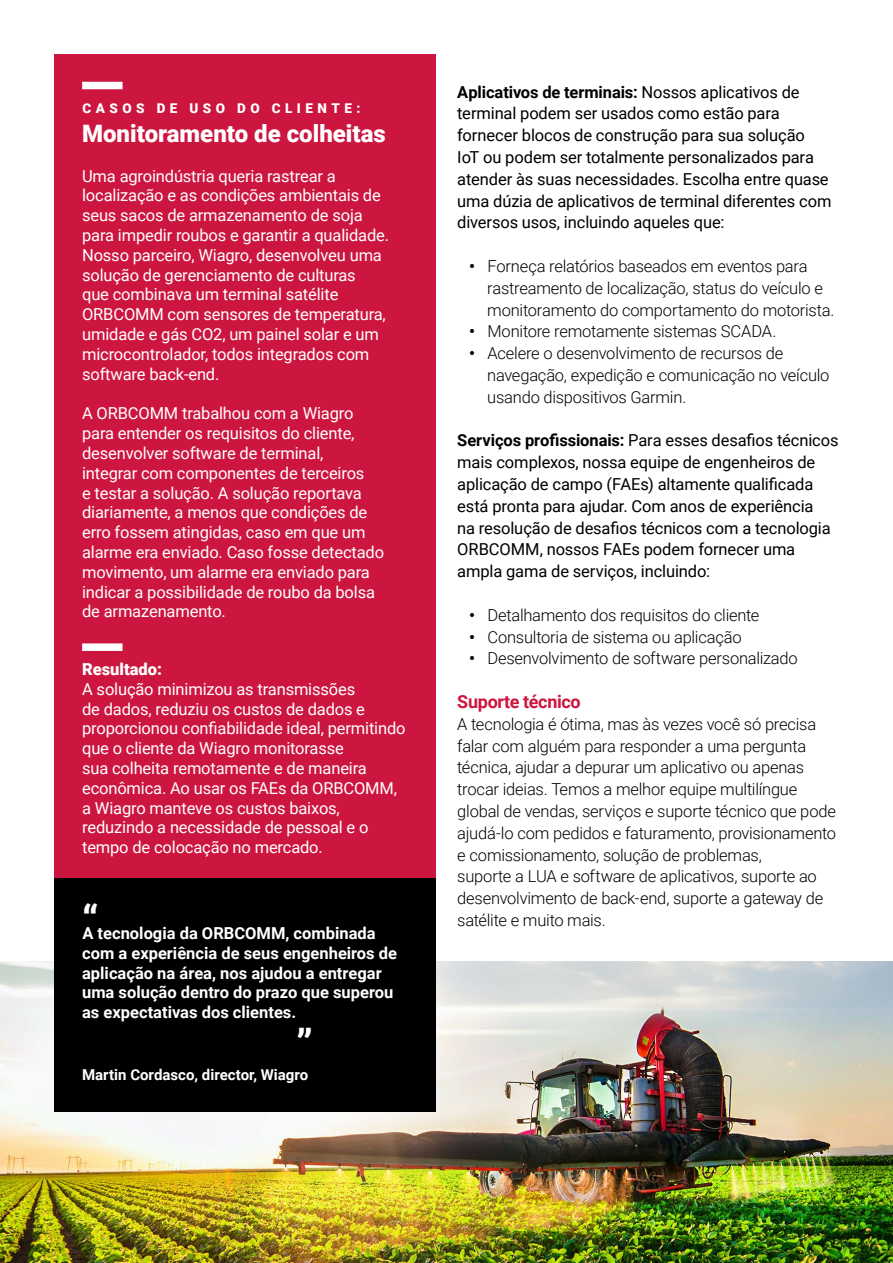
<style>
.page{position:relative;width:893px;height:1263px;background:#fff}
.page>*{position:absolute;margin:0;border:0;box-sizing:border-box;transform-origin:0 0}
.t1{font:900 39px "Roboto";color:#fff}
.t2{font:900 24px "Roboto";color:#fff}
.t3{font:700 18px "Roboto";letter-spacing:-.02em;color:#cd163f}
.t4{font:16.5px/19.8px "Roboto";letter-spacing:-.01em;color:#fff}
.t5{font:300 16.5px/21.8px "Roboto";letter-spacing:-.015em;color:#000}
.t6{font:16.5px/21.8px "Roboto";letter-spacing:-.01em;color:#000}
.t7{font:700 16.5px/19.8px "Roboto";color:#fff}
.t8{font:900 16.5px "Roboto";color:#fff}
.t9{font:700 15px "Roboto";color:#fff}
.t10{font:900 13.5px "Roboto";letter-spacing:.335em;color:#fff}
.s1{font-weight:700}
</style>
<div class="page">
<img style="left:0;top:962px;width:893px;height:301px">
<div style="left:54px;top:54px;width:382px;height:979px;background:#cd163f"></div>
<div style="left:54px;top:878px;width:382px;height:234px;background:#000"></div>
<div style="left:82px;top:82px;width:41px;height:7px;background:#fff"></div>
<div style="left:82px;top:643px;width:41px;height:8px;background:#fff"></div>
<p class="t10" style="left:82px;top:99px;width:280px">CASOS DE USO DO CLIENTE:</p>
<h2 class="t2" style="left:82px;top:117px;width:305px">Monitoramento de colheitas</h2>
<p class="t4" style="left:82px;top:165px;width:308px">Uma agroindústria queria rastrear a localização e as condições ambientais de seus sacos de armazenamento de soja para impedir roubos e garantir a qualidade.<br>Nosso parceiro, Wiagro, desenvolveu uma solução de gerenciamento de culturas<br>que combinava um terminal satélite ORBCOMM com sensores de temperatura, umidade e gás CO2, um painel solar e um microcontrolador, todos integrados com software back-end.</p>
<p class="t4" style="left:82px;top:403px;width:304px">A ORBCOMM trabalhou com a Wiagro para entender os requisitos do cliente, desenvolver software de terminal,<br>integrar com componentes de terceiros<br>e testar a solução. A solução reportava diariamente, a menos que condições de erro fossem atingidas, caso em que um alarme era enviado. Caso fosse detectado movimento, um alarme era enviado para indicar a possibilidade de roubo da bolsa de armazenamento.</p>
<p class="t8" style="left:82px;top:657px;width:81px">Resultado:</p>
<p class="t4" style="left:82px;top:678px;width:325px">A solução minimizou as transmissões<br>de dados, reduziu os custos de dados e proporcionou confiabilidade ideal, permitindo que o cliente da Wiagro monitorasse<br>sua colheita remotamente e de maneira econômica. Ao usar os FAEs da ORBCOMM, a Wiagro manteve os custos baixos, reduzindo a necessidade de pessoal e o tempo de colocação no mercado.</p>
<h1 class="t1" style="left:82px;top:892px;width:18px">“</h1>
<p class="t7" style="left:82px;top:922px;width:316px">A tecnologia da ORBCOMM, combinada com a experiência de seus engenheiros de aplicação na área, nos ajudou a entregar uma solução dentro do prazo que superou as expectativas dos clientes.</p>
<h1 class="t1" style="left:296px;top:1016px;width:18px">”</h1>
<p class="t9" style="left:82px;top:1064px;width:228px">Martin Cordasco, director, Wiagro</p>
<p class="t6" style="left:457px;top:80px;width:376px"><span class="s1">Aplicativos de terminais:</span> Nossos aplicativos de terminal podem ser usados como estão para fornecer blocos de construção para sua solução<br>IoT ou podem ser totalmente personalizados para atender às suas necessidades. Escolha entre quase uma dúzia de aplicativos de terminal diferentes com diversos usos, incluindo aqueles que:</p>
<p class="t5" style="left:487px;top:255px;width:349px;text-indent:-18px"><span class="s1">•</span> Forneça relatórios baseados em eventos para rastreamento de localização, status do veículo e monitoramento do comportamento do motorista.</p>
<p class="t5" style="left:469px;top:320px;width:309px"><span class="s1">•</span> Monitore remotamente sistemas SCADA.</p>
<p class="t5" style="left:487px;top:342px;width:344px;text-indent:-18px"><span class="s1">•</span> Acelere o desenvolvimento de recursos de navegação, expedição e comunicação no veículo usando dispositivos Garmin.</p>
<p class="t6" style="left:457px;top:429px;width:383px"><span class="s1">Serviços profissionais:</span> Para esses desafios técnicos mais complexos, nossa equipe de engenheiros de aplicação de campo (FAEs) altamente qualificada está pronta para ajudar. Com anos de experiência<br>na resolução de desafios técnicos com a tecnologia ORBCOMM, nossos FAEs podem fornecer uma ampla gama de serviços, incluindo:</p>
<p class="t5" style="left:469px;top:603px;width:292px"><span class="s1">•</span> Detalhamento dos requisitos do cliente</p>
<p class="t5" style="left:469px;top:625px;width:274px"><span class="s1">•</span> Consultoria de sistema ou aplicação</p>
<p class="t5" style="left:469px;top:647px;width:330px"><span class="s1">•</span> Desenvolvimento de software personalizado</p>
<p class="t3" style="left:457px;top:689px;width:125px">Suporte técnico</p>
<p class="t5" style="left:457px;top:712px;width:380px">A tecnologia é ótima, mas às vezes você só precisa falar com alguém para responder a uma pergunta técnica, ajudar a depurar um aplicativo ou apenas trocar ideias. Temos a melhor equipe multilíngue global de vendas, serviços e suporte técnico que pode ajudá-lo com pedidos e faturamento, provisionamento e comissionamento, solução de problemas,<br>suporte a LUA e software de aplicativos, suporte ao desenvolvimento de back-end, suporte a gateway de satélite e muito mais.</p>
</div>
